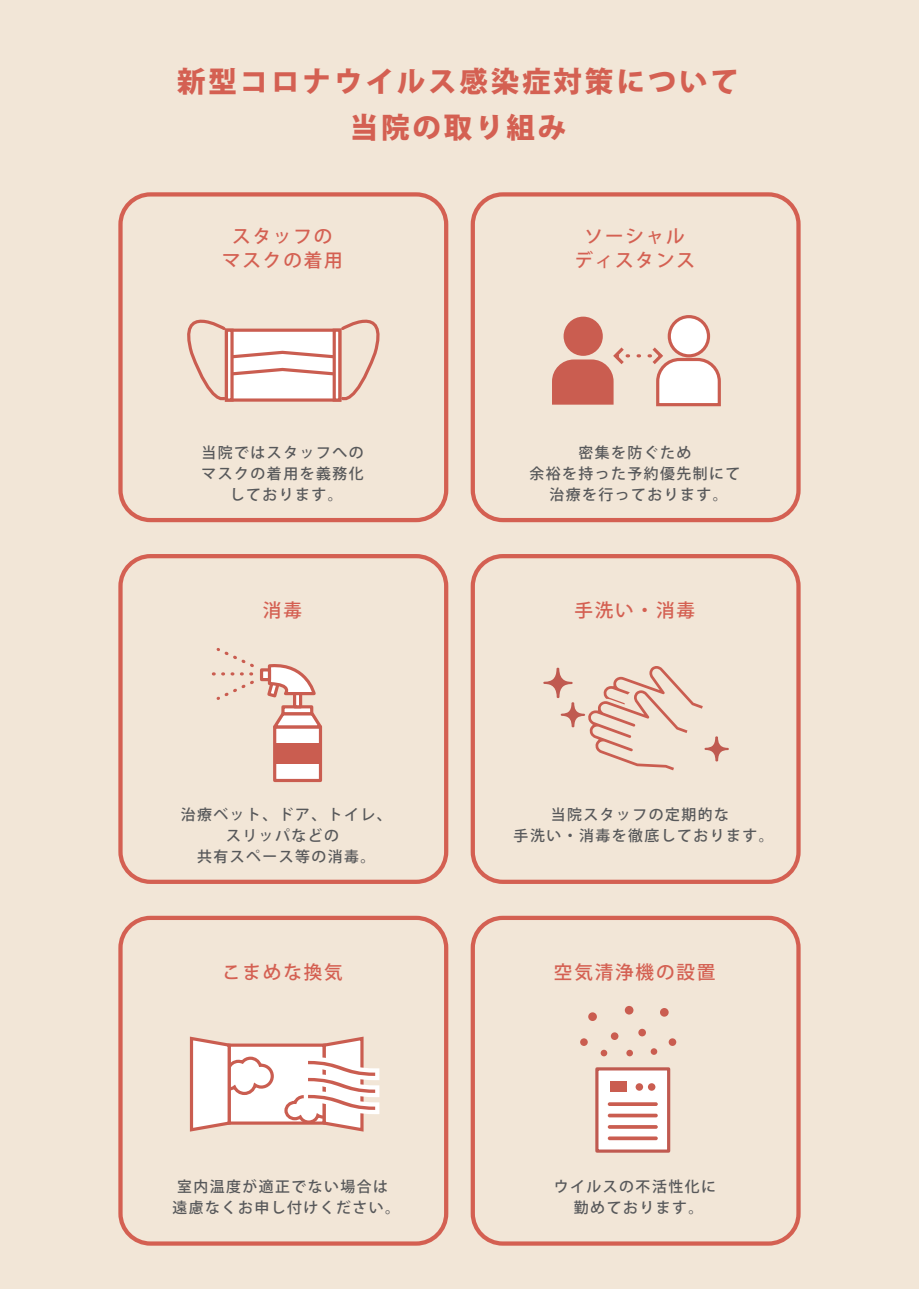
<style>
.page{position:relative;width:919px;height:1289px;background:#fff}
.page>*{position:absolute;margin:0;border:0;box-sizing:border-box;transform-origin:0 0}
.t1{font:800 28.5px/45px "Koz Go Pro";letter-spacing:.1em;color:#d46052;text-align:center}
.t2{font:500 18.6px/23.5px "Koz Go Pr 6 N";letter-spacing:.1em;color:#d46052;text-align:center}
.t3{font:500 14.85px/21px "Koz Go Pr 6 N";letter-spacing:.1em;color:#57585a;text-align:center}
</style>
<div class="page">
<div style="left:0;top:0;width:918px;height:1288px;background:#f2e6d7"></div>
<div style="left:470px;top:554px;width:330px;height:330px;border:4px solid #d46052;border-radius:30px"></div>
<div style="left:470px;top:915px;width:330px;height:330px;border:4px solid #d46052;border-radius:30px"></div>
<div style="left:595px;top:1067px;width:75px;height:85px;background:#fff;border:3px solid #c05a50"></div>
<div style="left:610px;top:1081px;width:16px;height:11px;background:#ca5d50"></div>
<div style="left:635px;top:1083px;width:8px;height:7px;background:#ca5d50;border-radius:50%"></div>
<div style="left:648px;top:1083px;width:7px;height:7px;background:#ca5d50;border-radius:50%"></div>
<hr style="left:607px;top:1102px;width:50px;height:3px;background:#ca5d50;border-radius:2px">
<svg style="left:607px;top:1113px;width:50px;height:4px"></svg>
<hr style="left:607px;top:1125px;width:50px;height:3px;background:#ca5d50;border-radius:2px">
<svg style="left:607px;top:1136px;width:50px;height:4px"></svg>
<div style="left:580px;top:1038px;width:7px;height:7px;background:#ca5d50;border-radius:50%"></div>
<div style="left:610px;top:1032px;width:8px;height:7px;background:#ca5d50;border-radius:50%"></div>
<svg style="left:600px;top:1049px;width:7px;height:7px"></svg>
<div style="left:668px;top:1038px;width:8px;height:7px;background:#ca5d50;border-radius:50%"></div>
<div style="left:638px;top:1028px;width:8px;height:8px;background:#ca5d50;border-radius:50%"></div>
<div style="left:588px;top:1012px;width:9px;height:9px;background:#ca5d50;border-radius:50%"></div>
<div style="left:660px;top:1008px;width:8px;height:8px;background:#ca5d50;border-radius:50%"></div>
<svg style="left:624px;top:1005px;width:9px;height:9px"></svg>
<div style="left:626px;top:1049px;width:7px;height:7px;background:#ca5d50;border-radius:50%"></div>
<div style="left:650px;top:1048px;width:7px;height:6px;background:#ca5d50;border-radius:50%"></div>
<div style="left:118px;top:554px;width:330px;height:330px;border:4px solid #d46052;border-radius:30px"></div>
<div style="left:273px;top:725px;width:49px;height:57px;background:#fff;border:3px solid #ca5d50"></div>
<svg style="left:273px;top:709px;width:50px;height:21px"></svg>
<div style="left:275px;top:743px;width:45px;height:21px;background:#ca5d50"></div>
<svg style="left:281px;top:705px;width:32px;height:10px"></svg>
<svg style="left:293px;top:699px;width:9px;height:9px"></svg>
<svg style="left:265px;top:664px;width:51px;height:35px"></svg>
<div style="left:260px;top:668px;width:11px;height:13px;background:#fff;border:3px solid #ca5d50"></div>
<svg style="left:212px;top:648px;width:42px;height:52px"></svg>
<div style="left:470px;top:192px;width:330px;height:330px;border:4px solid #d46052;border-radius:30px"></div>
<div style="left:563px;top:316px;width:39px;height:40px;background:#ca5d50;border-radius:50%"></div>
<div style="left:669px;top:316px;width:39px;height:40px;background:#fff;border-radius:50%"></div>
<div style="left:667px;top:315px;width:43px;height:42px;border:3px solid #ca5d50;border-radius:50%"></div>
<svg style="left:552px;top:344px;width:169px;height:63px"></svg>
<div style="left:118px;top:915px;width:330px;height:330px;border:4px solid #d46052;border-radius:30px"></div>
<div style="left:227px;top:1043px;width:99px;height:81px;background:#fff;border:3px solid #ca5d50"></div>
<svg style="left:283px;top:1036px;width:96px;height:96px"></svg>
<svg style="left:189px;top:1036px;width:86px;height:96px"></svg>
<div style="left:118px;top:192px;width:330px;height:330px;border:4px solid #d46052;border-radius:30px"></div>
<svg style="left:187px;top:319px;width:193px;height:83px"></svg>
<svg style="left:543px;top:666px;width:185px;height:104px"></svg>
<h1 class="t1" style="left:177px;top:61px;width:563px">新型コロナウイルス感染症対策について当院の取り組み</h1>
<p class="t2" style="left:222px;top:225px;width:122px">スタッフのマスクの着用</p>
<p class="t3" style="left:201px;top:442px;width:163px">当院ではスタッフへのマスクの着用を義務化しております。</p>
<p class="t2" style="left:574px;top:225px;width:122px">ソーシャルディスタンス</p>
<p class="t3" style="left:529px;top:442px;width:212px">密集を防ぐため<br>余裕を持った予約優先制にて治療を行っております。</p>
<p class="t2" style="left:263px;top:598px;width:40px">消毒</p>
<p class="t2" style="left:574px;top:598px;width:122px">手洗い・消毒</p>
<p class="t3" style="left:181px;top:804px;width:212px">治療ベット、ドア、トイレ、スリッパなどの<br>共有スペース等の消毒。</p>
<p class="t3" style="left:513px;top:804px;width:261px">当院スタッフの定期的な<br>手洗い・消毒を徹底しております。</p>
<p class="t2" style="left:222px;top:960px;width:122px">こまめな換気</p>
<p class="t3" style="left:173px;top:1176px;width:229px">室内温度が適正でない場合は遠慮なくお申し付けください。</p>
<p class="t2" style="left:554px;top:960px;width:163px">空気清浄機の設置</p>
<p class="t3" style="left:554px;top:1176px;width:163px">ウイルスの不活性化に勤めております。</p>
</div>
